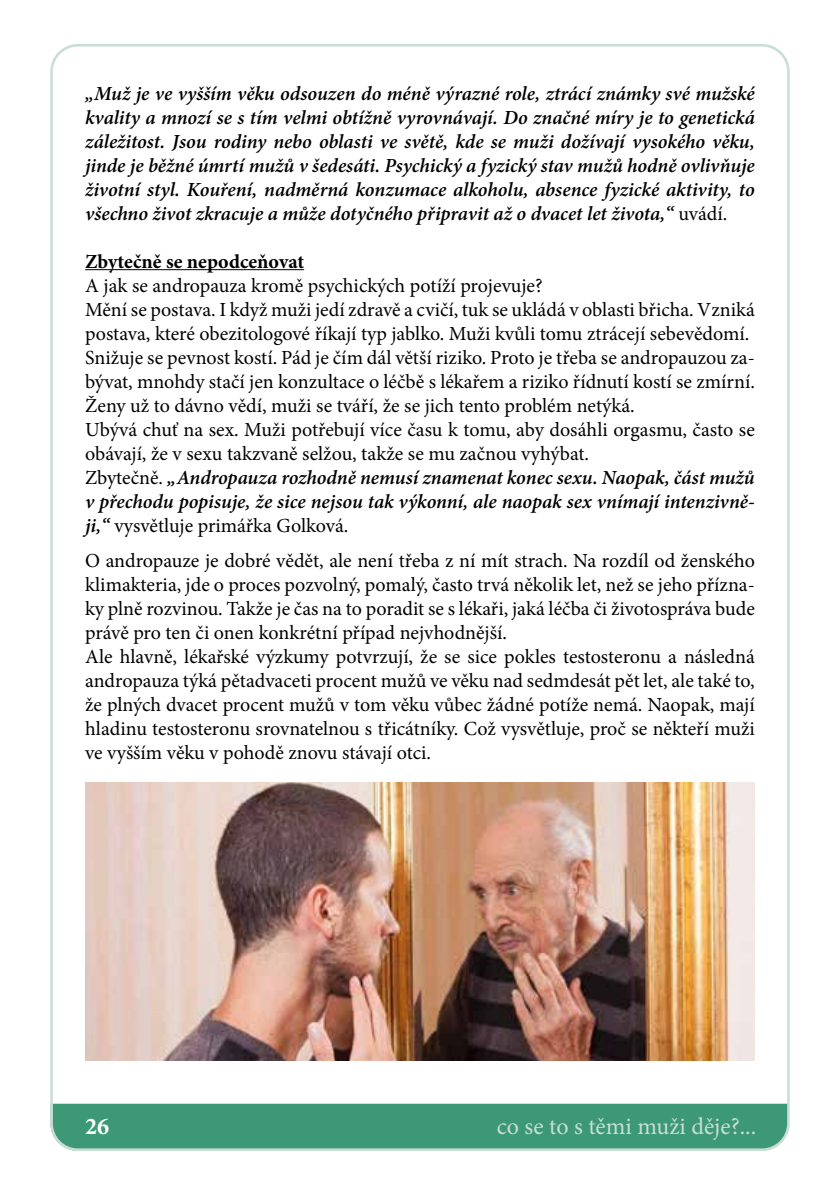
<style>
.page{position:relative;width:840px;height:1191px;background:#fff}
.page>*{position:absolute;margin:0;border:0;box-sizing:border-box;transform-origin:0 0}
.t1{font:24px "Minion Pro";color:#caded7}
.t2{font:700 24px "Minion Pro";color:#fff}
.t3{font:20px/24px "Minion Pro";color:#000}
.t4{font:italic 600 20px/24px "Minion Pro";letter-spacing:-.005em;color:#000;text-align:justify}
.t5{font:700 20px "Minion Pro";color:#000}
.s1{font-weight:400;font-style:normal}
.s2{font-weight:600;font-style:italic}
</style>
<div class="page">
<svg style="left:54px;top:1103px;width:734px;height:47px;background:#459c7d"></svg>
<hr style="left:85px;top:269px;width:219px;height:1px;background:#000">
<img style="left:85px;top:782px;width:669px;height:278px">
<p class="t4" style="left:85px;top:81px;width:671px">„Muž je ve vyšším věku odsouzen do méně výrazné role, ztrácí známky své mužské kvality a mnozí se s tím velmi obtížně vyrovnávají. Do značné míry je to genetická záležitost. Jsou rodiny nebo oblasti ve světě, kde se muži dožívají vysokého věku, jinde je běžné úmrtí mužů v šedesáti. Psychický a fyzický stav mužů hodně ovlivňuje životní styl. Kouření, nadměrná konzumace alkoholu, absence fyzické aktivity, to všechno život zkracuje a může dotyčného připravit až o dvacet let života,“ <span class="s1">uvádí.</span></p>
<p class="t5" style="left:85px;top:247px;width:220px">Zbytečně se nepodceňovat</p>
<p class="t3" style="left:85px;top:273px;width:671px">A jak se andropauza kromě psychických potíží projevuje?<br>Mění se postava. I když muži jedí zdravě a cvičí, tuk se ukládá v oblasti břicha. Vzniká postava, které obezitologové říkají typ jablko. Muži kvůli tomu ztrácejí sebevědomí.<br>Snižuje se pevnost kostí. Pád je čím dál větší riziko. Proto je třeba se andropauzou za&shy;bývat, mnohdy stačí jen konzultace o léčbě s lékařem a riziko řídnutí kostí se zmírní.<br>Ženy už to dávno vědí, muži se tváří, že se jich tento problém netýká.<br>Ubývá chuť na sex. Muži potřebují více času k tomu, aby dosáhli orgasmu, často se obávají, že v sexu takzvaně selžou, takže se mu začnou vyhýbat.<br>Zbytečně. <span class="s2">„Andropauza rozhodně nemusí znamenat konec sexu. Naopak, část mužů v přechodu popisuje, že sice nejsou tak výkonní, ale naopak sex vnímají intenzivně&shy;ji,“</span> vysvětluje primářka Golková.</p>
<p class="t3" style="left:85px;top:549px;width:671px">O andropauze je dobré vědět, ale není třeba z ní mít strach. Na rozdíl od ženského klimakteria, jde o proces pozvolný, pomalý, často trvá několik let, než se jeho přízna&shy;ky plně rozvinou. Takže je čas na to poradit se s lékaři, jaká léčba či životospráva bude právě pro ten či onen konkrétní případ nejvhodnější.<br>Ale hlavně, lékařské výzkumy potvrzují, že se sice pokles testosteronu a následná andropauza týká pětadvaceti procent mužů ve věku nad sedmdesát pět let, ale také to, že plných dvacet procent mužů v tom věku vůbec žádné potíže nemá. Naopak, mají hladinu testosteronu srovnatelnou s třicátníky. Což vysvětluje, proč se někteří muži ve vyšším věku v pohodě znovu stávají otci.</p>
<p class="t2" style="left:85px;top:1109px;width:25px">26</p>
<p class="t1" style="left:496px;top:1110px;width:261px">co se to s těmi muži děje?...</p>
</div>
